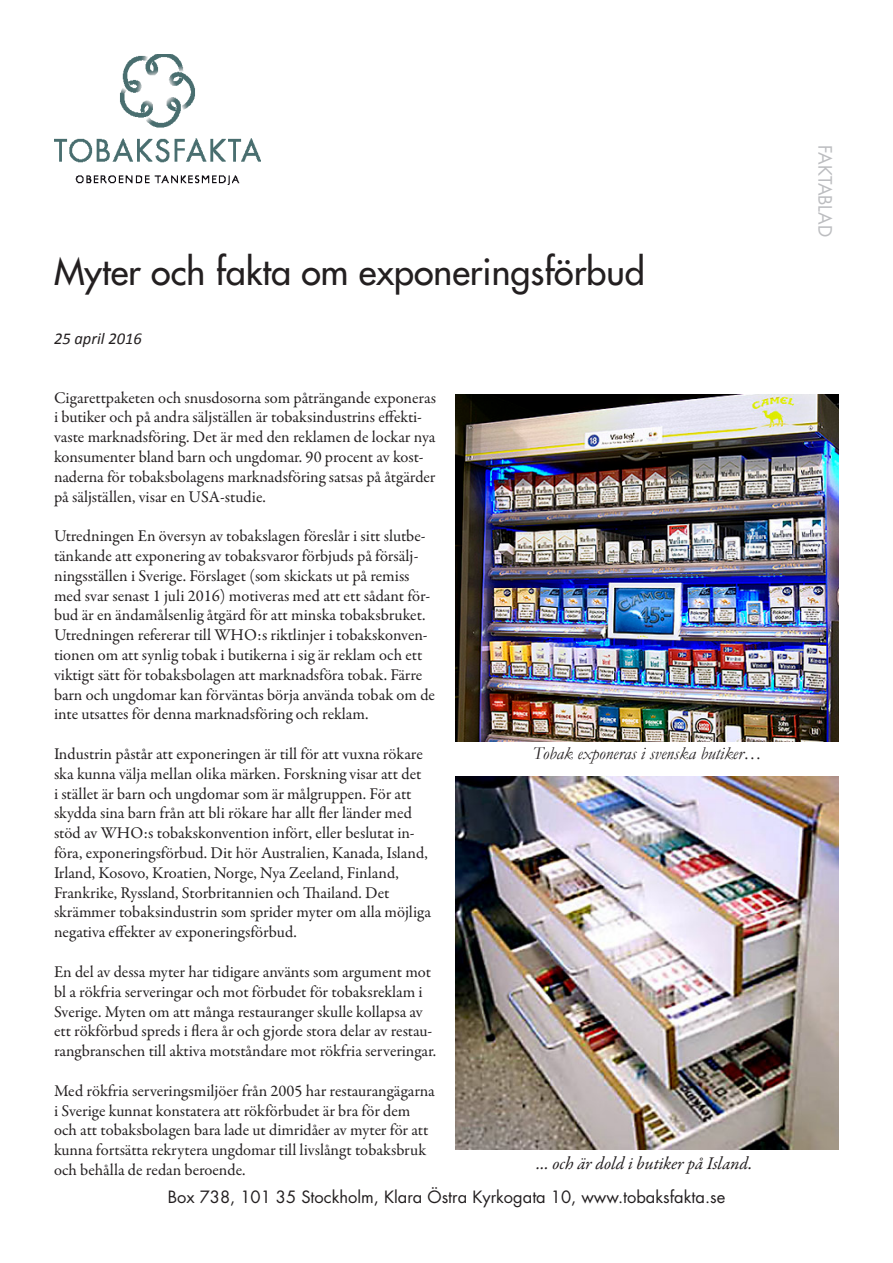
<style>
.page{position:relative;width:893px;height:1263px;background:#fff}
.page>*{position:absolute;margin:0;border:0;box-sizing:border-box;transform-origin:0 0}
.t1{font:500 36px "Futura Std";color:#231f20}
.t2{font:italic 18px "Garamond";color:#231f20}
.t3{font:italic 18px "Garamond Premr Pro";color:#231f20}
.t4{font:18px "Futura Std";color:#bcbdc0}
.t5{font:16.5px/19.8px "Garamond Premr Pro";letter-spacing:-.005em;color:#231f20}
.t6{font:16.5px "Futura Std";color:#231f20}
.t7{font:italic 16.5px "Calibri";color:#231f20}
</style>
<div class="page">
<img style="left:54px;top:54px;width:206px;height:131px">
<img style="left:455px;top:395px;width:383px;height:346px">
<img style="left:455px;top:776px;width:383px;height:373px">
<h1 class="t1" style="left:54px;top:249px;width:592px">Myter och fakta om exponeringsförbud</h1>
<p class="t7" style="left:54px;top:327px;width:89px">25 april 2016</p>
<p class="t5" style="left:54px;top:388px;width:384px">Cigarettpaketen och snusdosorna som påträngande exponeras i butiker och på andra säljställen är tobaksindustrins effekti&shy;vaste marknadsföring. Det är med den reklamen de lockar nya konsumenter bland barn och ungdomar. 90 procent av kost&shy;naderna för tobaksbolagens marknadsföring satsas på åtgärder på säljställen, visar en USA-studie.</p>
<p class="t5" style="left:54px;top:526px;width:383px">Utredningen En översyn av tobakslagen föreslår i sitt slutbe&shy;tänkande att exponering av tobaksvaror förbjuds på försälj&shy;ningsställen i Sverige. Förslaget (som skickats ut på remiss med svar senast 1 juli 2016) motiveras med att ett sådant för&shy;bud är en ändamålsenlig åtgärd för att minska tobaksbruket.<br>Utredningen refererar till WHO:s riktlinjer i tobakskonven&shy;tionen om att synlig tobak i butikerna i sig är reklam och ett viktigt sätt för tobaksbolagen att marknadsföra tobak. Färre barn och ungdomar kan förväntas börja använda tobak om de inte utsattes för denna marknadsföring och reklam.</p>
<p class="t5" style="left:54px;top:744px;width:379px">Industrin påstår att exponeringen är till för att vuxna rökare ska kunna välja mellan olika märken. Forskning visar att det<br>i stället är barn och ungdomar som är målgruppen. För att skydda sina barn från att bli rökare har allt fler länder med stöd av WHO:s tobakskonvention infört, eller beslutat in&shy;föra, exponeringsförbud. Dit hör Australien, Kanada, Island, Irland, Kosovo, Kroatien, Norge, Nya Zeeland, Finland, Frankrike, Ryssland, Storbritannien och Thailand. Det skrämmer tobaksindustrin som sprider myter om alla möjliga negativa effekter av exponeringsförbud.</p>
<p class="t5" style="left:54px;top:962px;width:384px">En del av dessa myter har tidigare använts som argument mot bl a rökfria serveringar och mot förbudet för tobaksreklam i Sverige. Myten om att många restauranger skulle kollapsa av ett rökförbud spreds i flera år och gjorde stora delar av restau&shy;rangbranschen till aktiva motståndare mot rökfria serveringar.</p>
<p class="t5" style="left:54px;top:1081px;width:382px">Med rökfria serveringsmiljöer från 2005 har restaurangägarna i Sverige kunnat konstatera att rökförbudet är bra för dem och att tobaksbolagen bara lade ut dimridåer av myter för att kunna fortsätta rekrytera ungdomar till livslångt tobaksbruk och behålla de redan beroende.</p>
<p class="t6" style="left:168px;top:1187px;width:559px">Box 738, 101 35 Stockholm, Klara Östra Kyrkogata 10, www.tobaksfakta.se</p>
<p class="t2" style="left:533px;top:742px;width:230px">Tobak exponeras i svenska butiker…</p>
<p class="t3" style="left:536px;top:1152px;width:218px">… och är dold i butiker på Island.</p>
<p class="t4" style="left:837px;top:145px;width:94px;rotate:90deg">FAKTABLAD</p>
</div>
